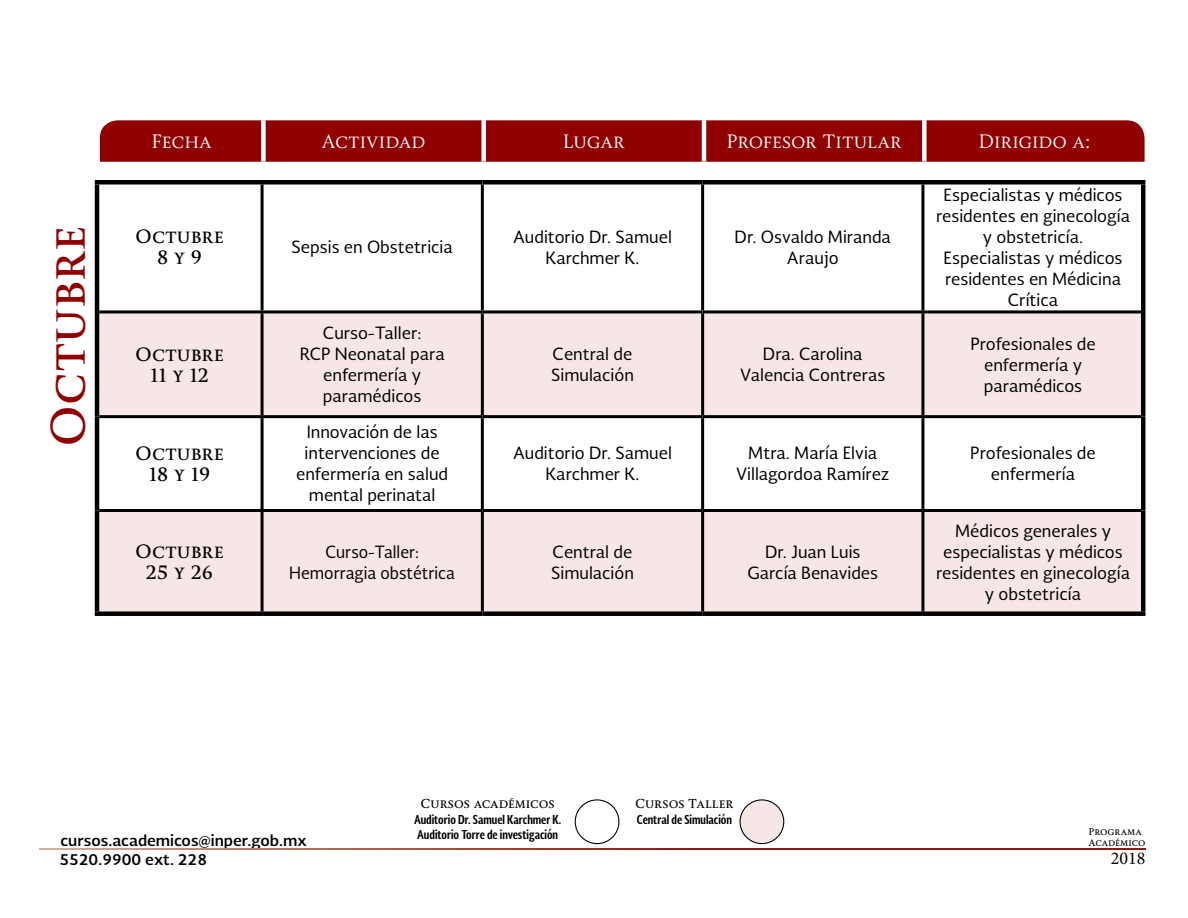
<style>
.page{position:relative;width:1188px;height:918px;background:#fff}
.page>*{position:absolute;margin:0;border:0;box-sizing:border-box;transform-origin:0 0}
.t1{font:700 45px "Soberana Titular";color:#900000}
.t2{font:700 18px/21px "Soberana Titular";color:#000;text-align:center}
.t3{font:18px "Soberana Titular";color:#fff}
.t4{font:18px "Minion Pro";color:#000}
.t5{font:16.5px/21px "Soberana Sans";color:#000;text-align:center}
.t6{font:16.5px/21px "Soberana Sans";color:#000;text-align:center;scale:.95 1}
.t7{font:700 15px/18.9px "Soberana Sans";color:#000}
.t8{font:700 12px/15.3px "Soberana Sans Condensed";color:#000}
.t9{font:700 12px "Soberana Titular";color:#000}
.t10{font:700 9px/10.8px "Soberana Titular";color:#000}
</style>
<div class="page">
<div style="left:575px;top:799px;width:44px;height:45px;border:1px solid #000;border-radius:50%"></div>
<div style="left:740px;top:800px;width:44px;height:44px;background:#f7e6e6;border-radius:50%"></div>
<div style="left:740px;top:799px;width:44px;height:45px;border:1px solid #000;border-radius:50%"></div>
<svg style="left:40px;top:849px;width:1105px;height:1px"></svg>
<div style="left:100px;top:120px;width:1045px;height:42px;background:#900000"></div>
<div style="left:261px;top:120px;width:5px;height:42px;background:#fff"></div>
<div style="left:481px;top:120px;width:5px;height:42px;background:#fff"></div>
<hr style="left:702px;top:120px;width:4px;height:42px;background:#fff">
<div style="left:922px;top:120px;width:5px;height:42px;background:#fff"></div>
<svg style="left:99px;top:184px;width:1042px;height:126px"></svg>
<svg style="left:99px;top:313px;width:1042px;height:298px;fill:#f7e6e6"></svg>
<hr style="left:95px;top:184px;width:4px;height:128px;background:#000">
<hr style="left:1141px;top:184px;width:4px;height:128px;background:#000">
<hr style="left:95px;top:312px;width:4px;height:105px;background:#000">
<hr style="left:1141px;top:312px;width:4px;height:105px;background:#000">
<hr style="left:95px;top:417px;width:4px;height:94px;background:#000">
<hr style="left:1141px;top:417px;width:4px;height:94px;background:#000">
<hr style="left:95px;top:511px;width:4px;height:100px;background:#000">
<hr style="left:1141px;top:511px;width:4px;height:100px;background:#000">
<div style="left:95px;top:611px;width:167px;height:5px;background:#000"></div>
<div style="left:262px;top:611px;width:220px;height:5px;background:#000"></div>
<div style="left:482px;top:611px;width:221px;height:5px;background:#000"></div>
<div style="left:703px;top:611px;width:220px;height:5px;background:#000"></div>
<div style="left:923px;top:611px;width:222px;height:5px;background:#000"></div>
<hr style="left:95px;top:180px;width:167px;height:4px;background:#000">
<hr style="left:262px;top:180px;width:220px;height:4px;background:#000">
<hr style="left:482px;top:180px;width:221px;height:4px;background:#000">
<hr style="left:703px;top:180px;width:220px;height:4px;background:#000">
<hr style="left:923px;top:180px;width:222px;height:4px;background:#000">
<hr style="left:481px;top:184px;width:3px;height:126px;background:#000">
<hr style="left:701px;top:184px;width:3px;height:126px;background:#000">
<hr style="left:921px;top:184px;width:3px;height:126px;background:#000">
<hr style="left:99px;top:310px;width:163px;height:3px;background:#000">
<hr style="left:262px;top:310px;width:220px;height:3px;background:#000">
<hr style="left:482px;top:310px;width:221px;height:3px;background:#000">
<hr style="left:481px;top:313px;width:3px;height:102px;background:#000">
<hr style="left:703px;top:310px;width:220px;height:3px;background:#000">
<hr style="left:701px;top:313px;width:3px;height:102px;background:#000">
<hr style="left:923px;top:310px;width:218px;height:3px;background:#000">
<hr style="left:921px;top:313px;width:3px;height:102px;background:#000">
<hr style="left:99px;top:415px;width:163px;height:3px;background:#000">
<hr style="left:262px;top:415px;width:220px;height:3px;background:#000">
<hr style="left:482px;top:415px;width:221px;height:3px;background:#000">
<hr style="left:481px;top:418px;width:3px;height:91px;background:#000">
<hr style="left:703px;top:415px;width:220px;height:3px;background:#000">
<hr style="left:701px;top:418px;width:3px;height:91px;background:#000">
<hr style="left:923px;top:415px;width:218px;height:3px;background:#000">
<hr style="left:921px;top:418px;width:3px;height:91px;background:#000">
<hr style="left:99px;top:509px;width:163px;height:3px;background:#000">
<hr style="left:262px;top:509px;width:220px;height:3px;background:#000">
<hr style="left:482px;top:509px;width:221px;height:3px;background:#000">
<hr style="left:481px;top:512px;width:3px;height:99px;background:#000">
<hr style="left:703px;top:509px;width:220px;height:3px;background:#000">
<hr style="left:701px;top:512px;width:3px;height:99px;background:#000">
<hr style="left:923px;top:509px;width:218px;height:3px;background:#000">
<hr style="left:921px;top:512px;width:3px;height:99px;background:#000">
<hr style="left:261px;top:184px;width:3px;height:126px;background:#000">
<hr style="left:261px;top:313px;width:3px;height:102px;background:#000">
<hr style="left:261px;top:418px;width:3px;height:91px;background:#000">
<hr style="left:261px;top:512px;width:3px;height:99px;background:#000">
<h1 class="t1" style="left:40px;top:447px;width:223px;rotate:-90deg">Octubre</h1>
<p class="t3" style="left:151px;top:130px;width:62px">Fecha</p>
<p class="t3" style="left:322px;top:130px;width:105px">Actividad</p>
<p class="t3" style="left:563px;top:130px;width:63px">Lugar</p>
<p class="t3" style="left:726px;top:130px;width:177px">Profesor Titular</p>
<p class="t3" style="left:979px;top:130px;width:113px">Dirigido a:</p>
<p class="t2" style="left:135px;top:226px;width:90px">Octubre<br>8 y 9</p>
<p class="t5" style="left:292px;top:236px;width:163px">Sepsis en Obstetricia</p>
<p class="t5" style="left:513px;top:226px;width:160px">Auditorio Dr. Samuel<br>Karchmer K.</p>
<p class="t5" style="left:735px;top:226px;width:158px">Dr. Osvaldo Miranda<br>Araujo</p>
<p class="t5" style="left:936px;top:184px;width:195px">Especialistas y médicos residentes en ginecología y obstetricía.<br>Especialistas y médicos residentes en Médicina<br>Crítica</p>
<p class="t2" style="left:135px;top:343px;width:90px">Octubre<br>11 y 12</p>
<p class="t2" style="left:135px;top:443px;width:90px">Octubre<br>18 y 19</p>
<p class="t5" style="left:300px;top:322px;width:146px">Curso-Taller:<br>RCP Neonatal para enfermería y paramédicos</p>
<p class="t5" style="left:296px;top:421px;width:153px">Innovación de las intervenciones de enfermería en salud mental perinatal</p>
<p class="t5" style="left:551px;top:343px;width:84px;text-align:left">Central de<br>Simulación</p>
<p class="t5" style="left:740px;top:343px;width:147px">Dra. Carolina<br>Valencia Contreras</p>
<p class="t5" style="left:970px;top:333px;width:127px">Profesionales de enfermería y paramédicos</p>
<p class="t5" style="left:513px;top:442px;width:160px">Auditorio Dr. Samuel<br>Karchmer K.</p>
<p class="t5" style="left:736px;top:442px;width:155px">Mtra. María Elvia<br>Villagordoa Ramírez</p>
<p class="t5" style="left:970px;top:442px;width:127px">Profesionales de enfermería</p>
<p class="t2" style="left:135px;top:541px;width:90px">Octubre<br>25 y 26</p>
<p class="t6" style="left:289px;top:541px;width:176px">Curso-Taller:<br>Hemorragia obstétrica</p>
<p class="t5" style="left:551px;top:541px;width:84px;text-align:left">Central de<br>Simulación</p>
<p class="t5" style="left:747px;top:541px;width:132px">Dr. Juan Luis<br>García Benavides</p>
<p class="t5" style="left:936px;top:520px;width:195px">Médicos generales y especialistas y médicos residentes en ginecología y obstetricía</p>
<p class="t9" style="left:421px;top:796px;width:136px">Cursos académicos</p>
<p class="t8" style="left:414px;top:811px;width:149px">Auditorio Dr. Samuel Karchmer K.<br>Auditorio Torre de investigación</p>
<p class="t9" style="left:635px;top:796px;width:100px">Cursos Taller</p>
<p class="t8" style="left:637px;top:811px;width:97px">Central de Simulación</p>
<p class="t7" style="left:59px;top:831px;width:249px">cursos.academicos@inper.gob.mx<br>5520.9900 ext. 228</p>
<p class="t10" style="left:1089px;top:826px;width:58px">Programa<br>Académico</p>
<p class="t4" style="left:1111px;top:846px;width:36px">2018</p>
</div>
